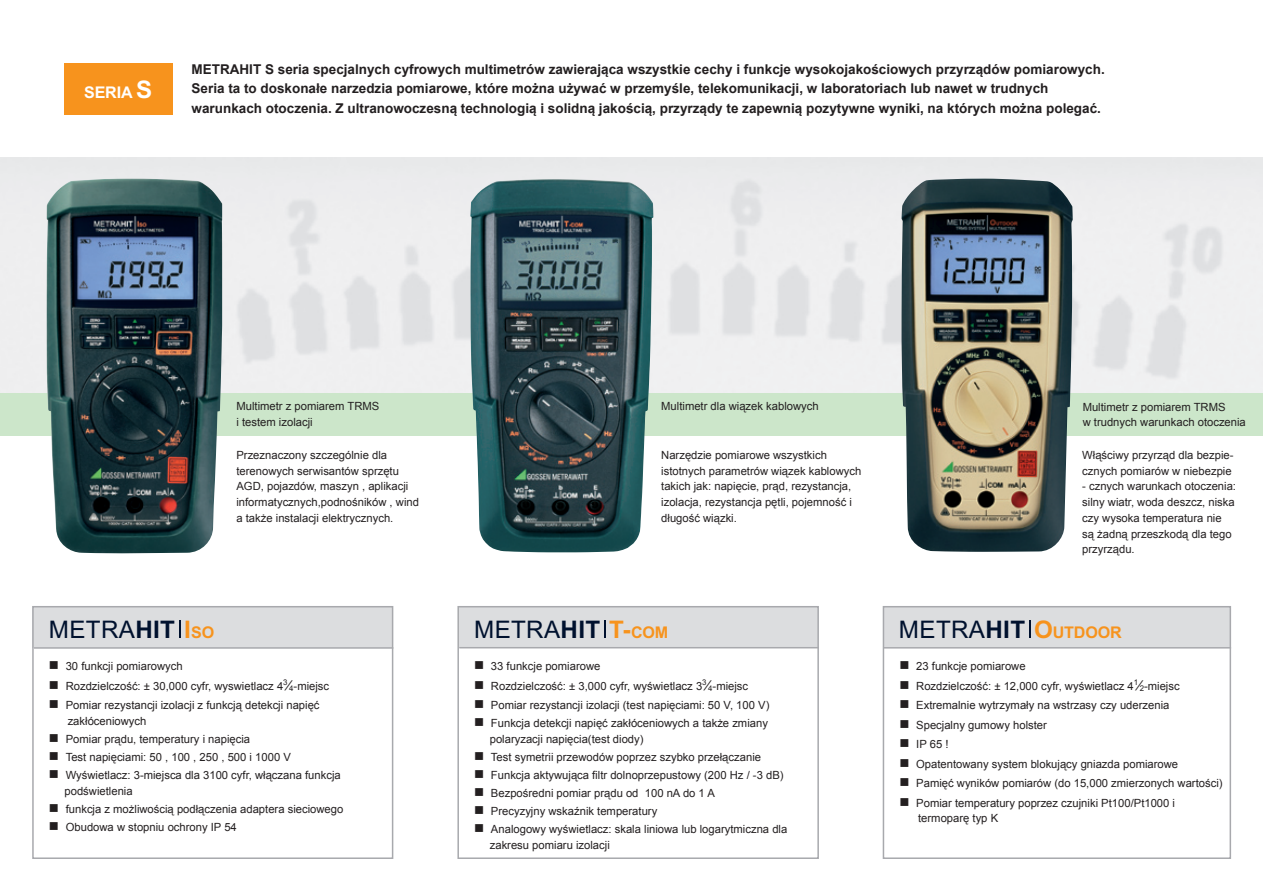
<style>
.page{position:relative;width:1263px;height:893px;background:#fff}
.page>*{position:absolute;margin:0;border:0;box-sizing:border-box;transform-origin:0 0}
.t1{font:24.15px "Arial";letter-spacing:.015em;color:#00112e}
.t2{font:700 16.05px "Arial";letter-spacing:-.01em;color:#f7931d}
.t3{font:700 16.05px "Arial";letter-spacing:-.01em;color:#fff}
.t4{font:700 13.5px/19.5px "Arial";color:#231f20}
.t5{font:11.25px/15.8px "Arial";color:#231f20}
.s1{font-size:24.15px}
.s2{font-weight:700}
.s3{font-weight:700;color:#f7931d}
.s4{font-weight:700;font-size:16.05px;color:#f7931d}
.s5{font-weight:400;font-size:24.15px;color:#00112e}
.s6{font-size:24.15px;color:#00112e}
.s7{font-size:13.5px}
</style>
<div class="page">
<div style="left:883px;top:607px;width:348px;height:41px;background:#dcdddf"></div>
<div style="left:883px;top:606px;width:348px;height:253px;border:2px solid #a8a9ad"></div>
<div style="left:458px;top:607px;width:360px;height:41px;background:#dcdddf"></div>
<div style="left:457px;top:606px;width:362px;height:253px;border:2px solid #a8a9ad"></div>
<div style="left:0;top:393px;width:1263px;height:42px;background:#cce6ca"></div>
<img style="left:470px;top:179px;width:183px;height:373px">
<img style="left:901px;top:179px;width:172px;height:373px">
<div style="left:33px;top:607px;width:360px;height:41px;background:#dcdddf"></div>
<div style="left:32px;top:606px;width:361px;height:253px;border:2px solid #a8a9ad"></div>
<img style="left:47px;top:179px;width:175px;height:375px">
<svg style="left:179px;top:620px;width:2px;height:18px"></svg>
<svg style="left:604px;top:620px;width:2px;height:18px"></svg>
<svg style="left:1029px;top:620px;width:2px;height:18px"></svg>
<div style="left:64px;top:64px;width:108px;height:51px;background:#f7931d"></div>
<hr style="left:34px;top:647px;width:359px;height:2px;background:#a8a9ad">
<hr style="left:459px;top:647px;width:360px;height:1px;background:#a8a9ad">
<hr style="left:883px;top:647px;width:348px;height:2px;background:#a8a9ad">
<h2 class="t3" style="left:84px;top:82px;width:70px">SERIA <span class="s1">S</span></h2>
<p class="t4" style="left:192px;top:60px;width:915px">METRAHIT S seria specjalnych cyfrowych multimetrów zawierająca wszystkie cechy i funkcje wysokojakościowych przyrządów pomiarowych.<br>Seria ta to doskonałe narzedzia pomiarowe, które można używać w przemyśle, telekomunikacji, w laboratoriach lub nawet w trudnych warunkach otoczenia. Z ultranowoczesną technologią i solidną jakością, przyrządy te zapewnią pozytywne wyniki, na których można polegać.</p>
<p class="t5" style="left:236px;top:399px;width:144px">Multimetr z pomiarem TRMS i testem izolacji</p>
<p class="t5" style="left:236px;top:447px;width:184px">Przeznaczony szczególnie dla terenowych serwisantów sprzętu AGD, pojazdów, maszyn , aplikacji informatycznych,podnośników , wind a także instalacji elektrycznych.</p>
<p class="t5" style="left:661px;top:398px;width:159px">Multimetr dla wiązek kablowych</p>
<p class="t5" style="left:661px;top:447px;width:202px">Narzędzie pomiarowe wszystkich istotnych parametrów wiązek kablowych takich jak: napięcie, prąd, rezystancja, izolacja, rezystancja pętli, pojemność i długość wiązki.</p>
<p class="t5" style="left:1083px;top:399px;width:165px">Multimetr z pomiarem TRMS<br>w trudnych warunkach otoczenia</p>
<p class="t5" style="left:1082px;top:447px;width:153px">Włąściwy przyrząd dla bezpie&shy;cznych pomiarów w niebezpie</p>
<p class="t5" style="left:1082px;top:479px;width:155px">- cznych warunkach otoczenia: silny wiatr, woda deszcz, niska czy wysoka temperatura nie są żadną przeszkodą dla tego przyrządu.</p>
<h1 class="t1" style="left:49px;top:614px;width:167px">METRA<span class="s2">HIT</span> <span class="s3">I</span><span class="s4">SO</span></h1>
<h1 class="t1" style="left:474px;top:613px;width:196px">METRA<span class="s2">HIT</span> <span class="s3">T-</span><span class="s4">COM</span></h1>
<h2 class="t2" style="left:899px;top:623px;width:224px"><span class="s5">METRA</span><span class="s6">HIT</span> <span class="s1">O</span>UTDOOR</h2>
<p class="t5" style="left:49px;top:658px;width:135px">■ 30 funkcji pomiarowych</p>
<p class="t5" style="left:49px;top:678px;width:282px">■ Rozdzielczość: ± 30,000 cyfr, wyswietlacz 4<sup>3</sup><span class="s7">⁄</span><sub>4</sub>-miejsc</p>
<p class="t5" style="left:68px;top:697px;width:253px;text-indent:-19px">■ Pomiar rezystancji izolacji z funkcją detekcji napięć zakłóceniowych</p>
<p class="t5" style="left:49px;top:731px;width:203px">■ Pomiar prądu, temperatury i napięcia</p>
<p class="t5" style="left:49px;top:749px;width:243px">■ Test napięciami: 50 , 100 , 250 , 500 i 1000 V</p>
<p class="t5" style="left:65px;top:767px;width:278px;text-indent:-16px">■ Wyświetlacz: 3-miejsca dla 3100 cyfr, włączana funkcja podświetlenia</p>
<p class="t5" style="left:49px;top:801px;width:296px">■ funkcja z możliwością podłączenia adaptera sieciowego</p>
<p class="t5" style="left:49px;top:819px;width:189px">■ Obudowa w stopniu ochrony IP 54</p>
<p class="t5" style="left:474px;top:658px;width:128px">■ 33 funkcje pomiarowe</p>
<p class="t5" style="left:474px;top:678px;width:276px">■ Rozdzielczość: ± 3,000 cyfr, wyświetlacz 3<sup>3</sup><span class="s7">⁄</span><sub>4</sub>-miejsc</p>
<p class="t5" style="left:474px;top:697px;width:297px">■ Pomiar rezystancji izolacji (test napięciami: 50 V, 100 V)</p>
<p class="t5" style="left:490px;top:715px;width:280px;text-indent:-16px">■ Funkcja detekcji napięć zakłóceniowych a także zmiany polaryzacji napięcia(test diody)</p>
<p class="t5" style="left:474px;top:749px;width:288px">■ Test symetrii przewodów poprzez szybko przełączanie</p>
<p class="t5" style="left:474px;top:767px;width:311px">■ Funkcja aktywująca filtr dolnoprzepustowy (200 Hz / -3 dB)</p>
<p class="t5" style="left:474px;top:785px;width:242px">■ Bezpośredni pomiar prądu od 100 nA do 1 A</p>
<p class="t5" style="left:474px;top:803px;width:185px">■ Precyzyjny wskaźnik temperatury</p>
<p class="t5" style="left:490px;top:821px;width:299px;text-indent:-16px">■ Analogowy wyświetlacz: skala liniowa lub logarytmiczna dla zakresu pomiaru izolacji</p>
<p class="t5" style="left:899px;top:658px;width:128px">■ 23 funkcje pomiarowe</p>
<p class="t5" style="left:899px;top:678px;width:282px">■ Rozdzielczość: ± 12,000 cyfr, wyświetlacz 4<sup>1</sup><span class="s7">⁄</span><sub>2</sub>-miejsc</p>
<p class="t5" style="left:899px;top:697px;width:272px">■ Extremalnie wytrzymały na wstrzasy czy uderzenia</p>
<p class="t5" style="left:899px;top:717px;width:149px">■ Specjalny gumowy holster</p>
<p class="t5" style="left:899px;top:736px;width:51px">■ IP 65 !</p>
<p class="t5" style="left:899px;top:756px;width:280px">■ Opatentowany system blokujący gniazda pomiarowe</p>
<p class="t5" style="left:899px;top:775px;width:325px">■ Pamięć wyników pomiarów (do 15,000 zmierzonych wartości)</p>
<p class="t5" style="left:918px;top:795px;width:258px;text-indent:-19px">■ Pomiar temperatury poprzez czujniki Pt100/Pt1000 i termoparę typ K</p>
</div>
